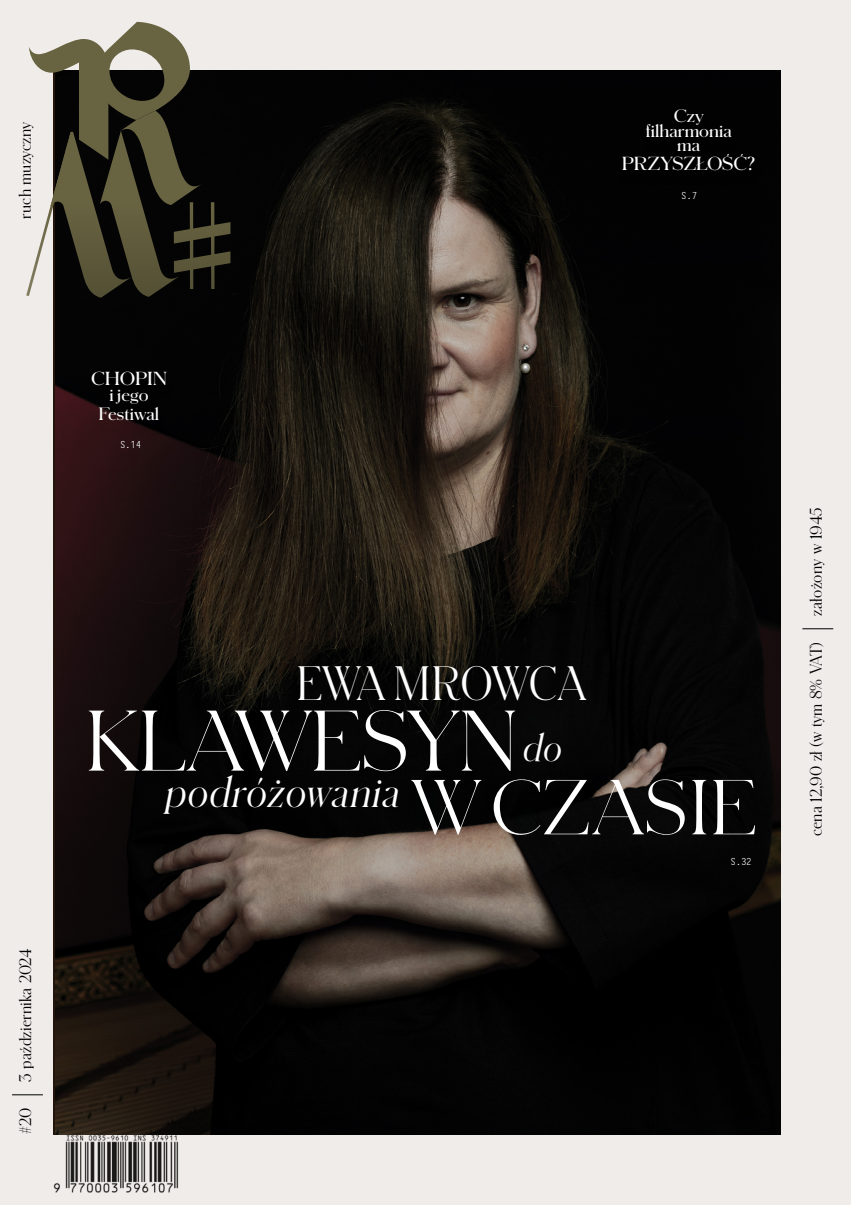
<style>
.page{position:relative;width:851px;height:1205px;background:#fff}
.page>*{position:absolute;margin:0;border:0;box-sizing:border-box;transform-origin:0 0}
.t1{font:300 80px "Schnyder Wide L";color:#fff;scale:.96 1}
.t2{font:300 72.5px "Schnyder Wide L";letter-spacing:.04em;color:#fff;scale:.96 1}
.t3{font:300 45px "Schnyder M";letter-spacing:-.015em;color:#fff}
.t4{font:italic 300 41.25px "Schnyder L";letter-spacing:.03em;color:#fff}
.t5{font:600 17.62px "Schnyder Wide S";color:#fff}
.t6{font:600 16.75px/14.4px "Schnyder Wide S";color:#fff;text-align:center}
.t7{font:300 15.75px "Schnyder S";letter-spacing:.01em;color:#000}
.t8{font:300 9.62px "Iosevka";color:#fff}
</style>
<div class="page">
<div style="left:0;top:0;width:850px;height:1205px;background:#efece9"></div>
<img style="left:56px;top:71px;width:724px;height:1063px">
<svg style="left:26px;top:22px;width:204px;height:276px"></svg>
<img style="left:53px;top:1135px;width:126px;height:57px">
<hr style="left:12px;top:1094px;width:31px;height:1px;background:#000">
<hr style="left:802px;top:628px;width:31px;height:1px;background:#000">
<div style="left:617px;top:113px;width:146px;height:75px;background:#000"></div>
<div style="left:86px;top:374px;width:89px;height:64px;background:#000;opacity:.1"></div>
<svg style="left:524px;top:732px;width:37px;height:30px"></svg>
<p class="t7" style="left:14px;top:218px;width:98px;rotate:-90deg">ruch muzyczny</p>
<p class="t6" style="left:645px;top:108px;width:88px">Czy filharmonia ma</p>
<p class="t5" style="left:622px;top:151px;width:135px">PRZYSZŁOŚĆ?</p>
<p class="t8" style="left:681px;top:188px;width:17px">S.7</p>
<p class="t7" style="left:15px;top:1081px;width:135px;rotate:-90deg">3 października 2024</p>
<p class="t7" style="left:15px;top:1134px;width:28px;rotate:-90deg">#20</p>
<p class="t5" style="left:91px;top:366px;width:77px">CHOPIN</p>
<p class="t6" style="left:99px;top:385px;width:62px;line-height:18.9px">i jego<br>Festiwal</p>
<p class="t8" style="left:120px;top:436px;width:22px">S.14</p>
<h3 class="t3" style="left:297px;top:653px;width:291px">EWA MROWCA</h3>
<h1 class="t1" style="left:88px;top:687px;width:448px">KLAWESYN</h1>
<h2 class="t2" style="left:410px;top:758px;width:361px">WCZASIE</h2>
<p class="t8" style="left:730px;top:853px;width:22px">S.32</p>
<h3 class="t4" style="left:166px;top:764px;width:235px">podróżowania</h3>
<p class="t7" style="left:804px;top:616px;width:110px;rotate:-90deg">założony w 1945</p>
<p class="t7" style="left:804px;top:836px;width:196px;rotate:-90deg">cena 12,90 zł (w tym 8% VAT)</p>
</div>
